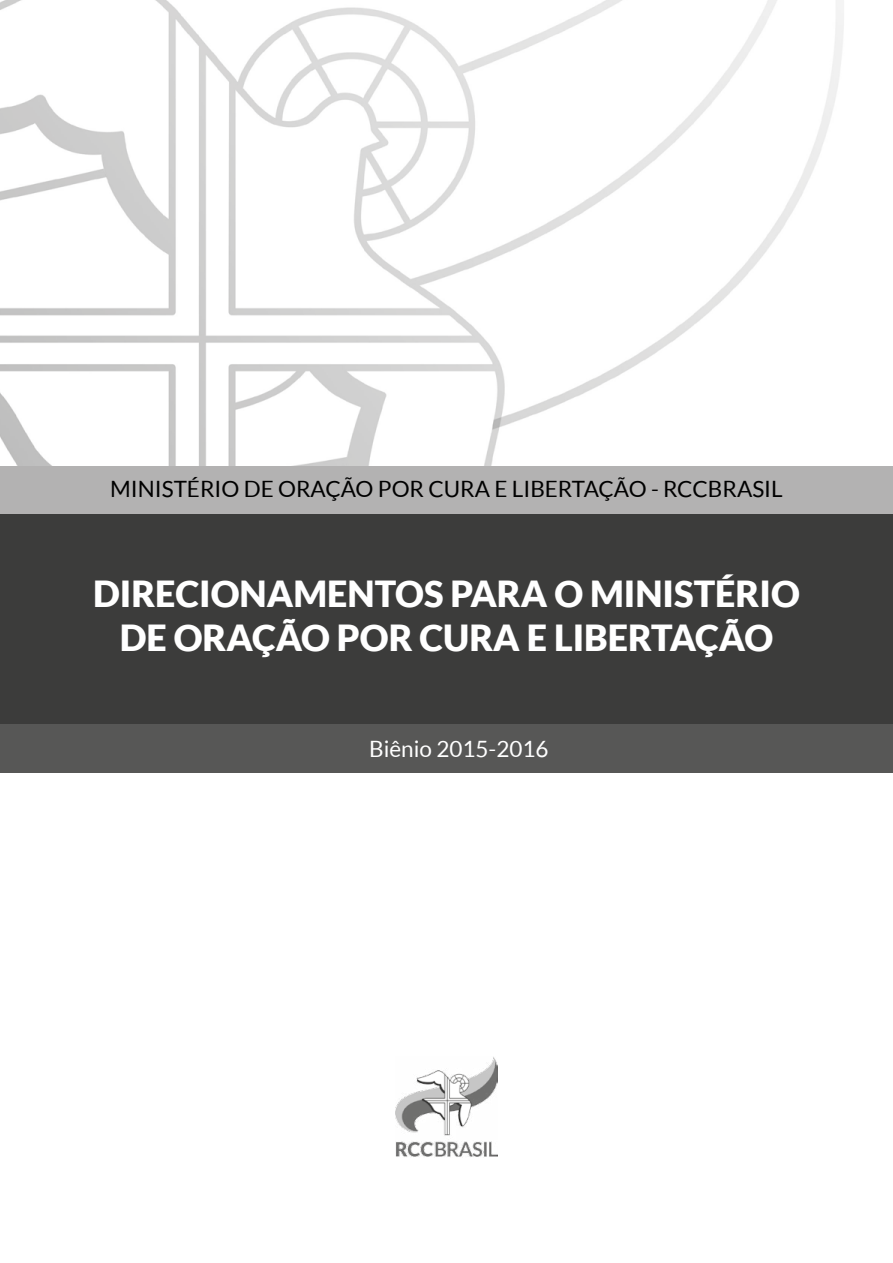
<style>
.page{position:relative;width:893px;height:1263px;background:#fff}
.page>*{position:absolute;margin:0;border:0;box-sizing:border-box;transform-origin:0 0}
.t1{font:900 36px/43.2px "Lato";color:#fff;text-align:center}
.t2{font:22.5px "Lato";color:#000}
.t3{font:22.5px "Lato";color:#fff}
</style>
<div class="page">
<img style="left:0;top:0;width:893px;height:773px">
<img style="left:395px;top:1057px;width:103px;height:100px">
<div style="left:0;top:466px;width:893px;height:48px;background:#b3b2b2"></div>
<div style="left:0;top:514px;width:893px;height:210px;background:#3c3c3b"></div>
<div style="left:0;top:724px;width:893px;height:48px;background:#575756"></div>
<p class="t2" style="left:110px;top:476px;width:674px">MINISTÉRIO DE ORAÇÃO POR CURA E LIBERTAÇÃO - RCCBRASIL</p>
<p class="t1" style="left:93px;top:572px;width:708px">DIRECIONAMENTOS PARA O MINISTÉRIO<br>DE ORAÇÃO POR CURA E LIBERTAÇÃO</p>
<p class="t3" style="left:369px;top:736px;width:181px">Biênio 2015-2016</p>
</div>
